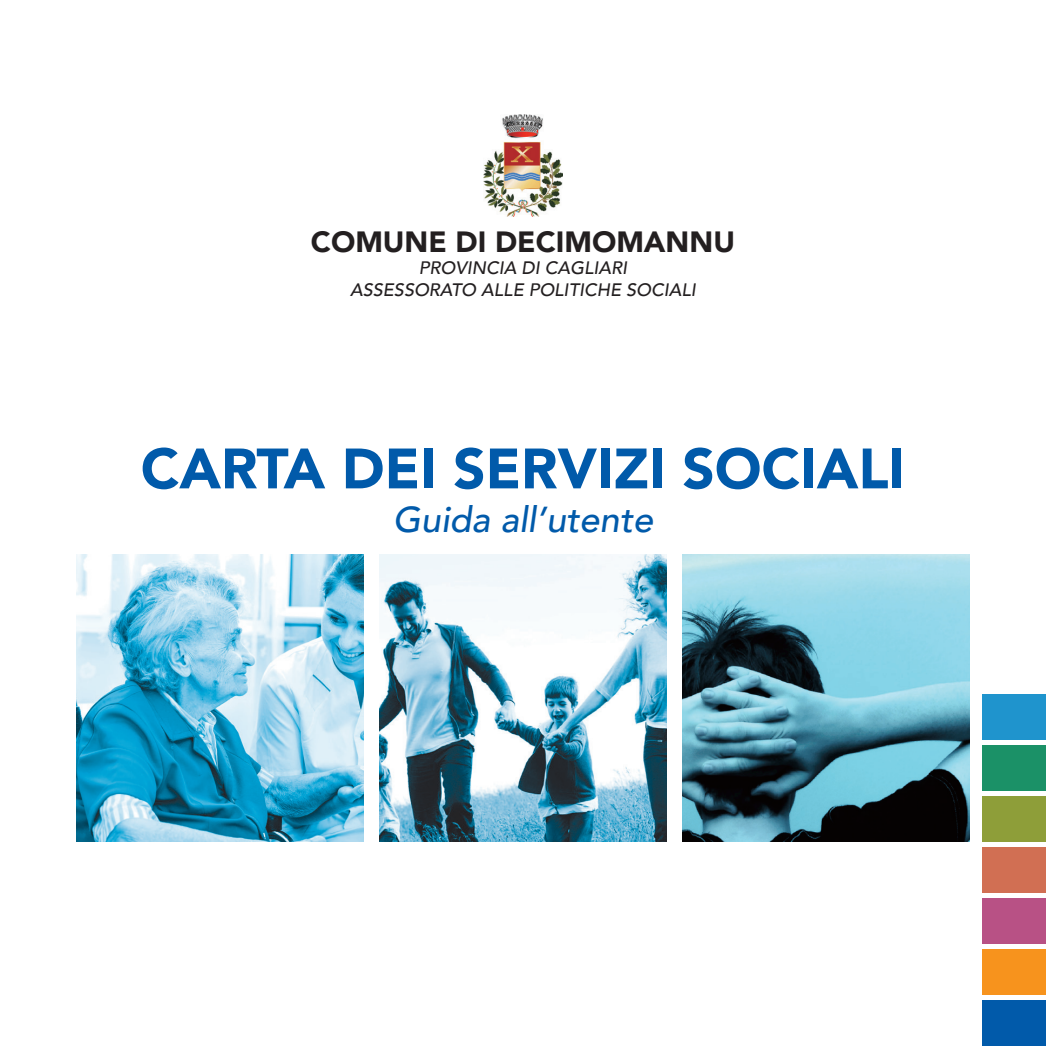
<style>
.page{position:relative;width:1046px;height:1046px;background:#fff}
.page>*{position:absolute;margin:0;border:0;box-sizing:border-box;transform-origin:0 0}
.t1{font:900 56.25px "Avenir";color:#015aaa}
.t2{font:italic 500 36px "Avenir";color:#015aaa}
.t3{font:900 29.25px "Avenir";color:#231f20}
.t4{font:italic 500 18px "Avenir";color:#231f20}
</style>
<div class="page">
<img style="left:484px;top:115px;width:78px;height:101px">
<div style="left:982px;top:694px;width:64px;height:46px;background:#1f94cd"></div>
<div style="left:982px;top:745px;width:64px;height:46px;background:#1b9167"></div>
<div style="left:982px;top:796px;width:64px;height:46px;background:#8e9e39"></div>
<div style="left:982px;top:847px;width:64px;height:46px;background:#d16f53"></div>
<div style="left:982px;top:898px;width:64px;height:46px;background:#b85185"></div>
<div style="left:982px;top:949px;width:64px;height:46px;background:#f7931d"></div>
<div style="left:982px;top:1000px;width:64px;height:46px;background:#015aaa"></div>
<img style="left:77px;top:555px;width:287px;height:287px">
<img style="left:379px;top:555px;width:287px;height:287px">
<img style="left:682px;top:555px;width:287px;height:287px">
<p class="t3" style="left:311px;top:217px;width:426px">COMUNE DI DECIMOMANNU</p>
<p class="t4" style="left:419px;top:257px;width:210px">PROVINCIA DI CAGLIARI</p>
<p class="t4" style="left:350px;top:279px;width:347px">ASSESSORATO ALLE POLITICHE SOCIALI</p>
<p class="t1" style="left:141px;top:421px;width:766px">CARTA DEI SERVIZI SOCIALI</p>
<p class="t2" style="left:393px;top:498px;width:262px">Guida all’utente</p>
</div>
